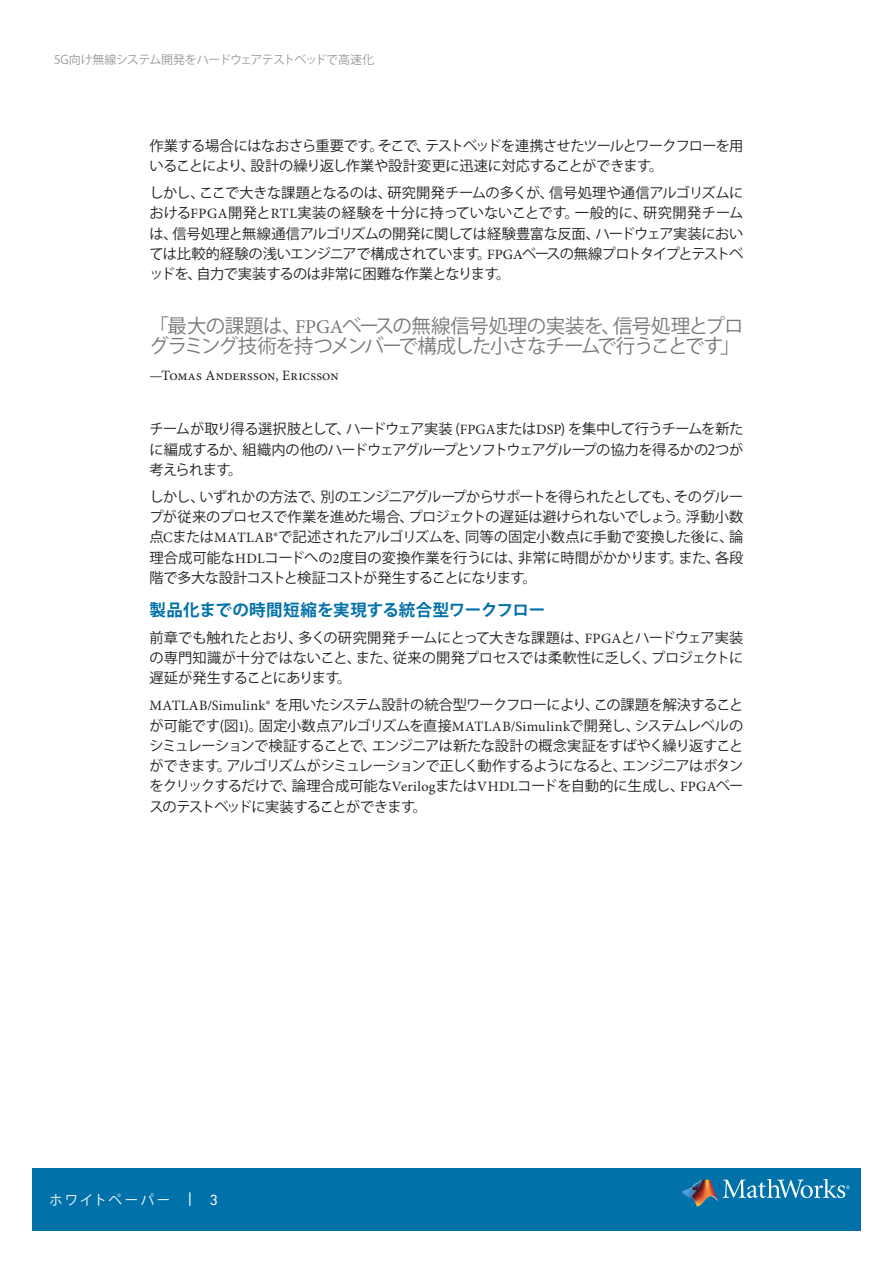
<style>
.page{position:relative;width:893px;height:1263px;background:#fff}
.page>*{position:absolute;margin:0;border:0;box-sizing:border-box;transform-origin:0 0}
.Body_Copy{font:19.5px/20.2px "Koz Go Pr 6 N";letter-spacing:-.05em;color:#76787b}
.Subhead_Level_1{font:700 16.5px "Koz Go Pr 6 N";letter-spacing:.005em;color:#0071a9}
.Body_Copy-2{font:14.25px/20.2px "Koz Go Pr 6 N";letter-spacing:-.04em;color:#231f20;text-align:justify}
.Body_Copy-3{font:14.25px "Minion Pro";letter-spacing:.01em;color:#231f20}
.t1{font:13.5px "Koz Go Pr 6 N";letter-spacing:.16em;color:#fff}
.t2{font:12px "Koz Go Pr 6 N";letter-spacing:-.04em;color:#97999c}
.s1{font-family:"Minion Pro"}
.s2{font-family:"Futura Std";font-weight:500}
</style>
<div class="page">
<div style="left:32px;top:1168px;width:829px;height:62px;background:#0071a9"></div>
<img style="left:690px;top:1180px;width:24px;height:10px">
<svg style="left:682px;top:1188px;width:8px;height:9px"></svg>
<img style="left:690px;top:1190px;width:28px;height:17px">
<svg style="left:723px;top:1180px;width:127px;height:18px"></svg>
<p class="t2" style="left:54px;top:52px;width:322px">5G向け無線システム開発をハードウェアテストベッドで高速化</p>
<p class="Body_Copy-2" style="left:149px;top:136px;width:596px">作業する場合にはなおさら重要です。そこで、テストベッドを連携させたツールとワークフローを用いることにより、設計の繰り返し作業や設計変更に迅速に対応することができます。</p>
<p class="Body_Copy-2" style="left:149px;top:183px;width:596px">しかし、ここで大きな課題となるのは、研究開発チームの多くが、信号処理や通信アルゴリズムにおける<span class="s1">FPGA</span>開発と<span class="s1">RTL</span>実装の経験を十分に持っていないことです。一般的に、研究開発チームは、信号処理と無線通信アルゴリズムの開発に関しては経験豊富な反面、ハードウェア実装においては比較的経験の浅いエンジニアで構成されています。<span class="s1">FPGA</span>ベースの無線プロトタイプとテストベッドを、自力で実装するのは非常に困難な作業となります。</p>
<p class="Body_Copy" style="left:149px;top:316px;width:595px">「最大の課題は、<span class="s1">FPGA</span>ベースの無線信号処理の実装を、信号処理とプログラミング技術を持つメンバーで構成した小さなチームで行うことです」</p>
<p class="Body_Copy-3" style="left:149px;top:367px;width:191px">—Tomas Andersson, Ericsson</p>
<p class="Body_Copy-2" style="left:149px;top:419px;width:596px">チームが取り得る選択肢として、ハードウェア実装 (<span class="s1">FPGA</span>または<span class="s1">DSP</span>) を集中して行うチームを新たに編成するか、組織内の他のハードウェアグループとソフトウェアグループの協力を得るかの2つが考えられます。</p>
<p class="Body_Copy-2" style="left:149px;top:487px;width:596px">しかし、いずれかの方法で、別のエンジニアグループからサポートを得られたとしても、そのグループが従来のプロセスで作業を進めた場合、プロジェクトの遅延は避けられないでしょう。浮動小数点<span class="s1">C</span>または<span class="s1">MATLAB®</span>で記述されたアルゴリズムを、同等の固定小数点に手動で変換した後に、論理合成可能な<span class="s1">HDL</span>コードへの<span class="s1">2</span>度目の変換作業を行うには、非常に時間がかかります。また、各段階で多大な設計コストと検証コストが発生することになります。</p>
<p class="Subhead_Level_1" style="left:149px;top:600px;width:397px">製品化までの時間短縮を実現する統合型ワークフロー</p>
<p class="Body_Copy-2" style="left:149px;top:628px;width:596px">前章でも触れたとおり、多くの研究開発チームにとって大きな課題は、<span class="s1">FPGA</span>とハードウェア実装の専門知識が十分ではないこと、また、従来の開発プロセスでは柔軟性に乏しく、プロジェクトに遅延が発生することにあります。</p>
<p class="Body_Copy-2" style="left:149px;top:695px;width:596px"><span class="s1">MATLAB/Simulink®</span> を用いたシステム設計の統合型ワークフローにより、この課題を解決することが可能です(図<span class="s1">1</span>)。固定小数点アルゴリズムを直接<span class="s1">MATLAB/Simulink</span>で開発し、システムレベルのシミュレーションで検証することで、エンジニアは新たな設計の概念実証をすばやく繰り返すことができます。アルゴリズムがシミュレーションで正しく動作するようになると、エンジニアはボタンをクリックするだけで、論理合成可能な<span class="s1">Verilog</span>または<span class="s1">VHDL</span>コードを自動的に生成し、<span class="s1">FPGA</span>ベースのテストベッドに実装することができます。</p>
<p class="t1" style="left:49px;top:1192px;width:170px">ホワイトペーパー <span class="s2">| 3</span></p>
</div>
